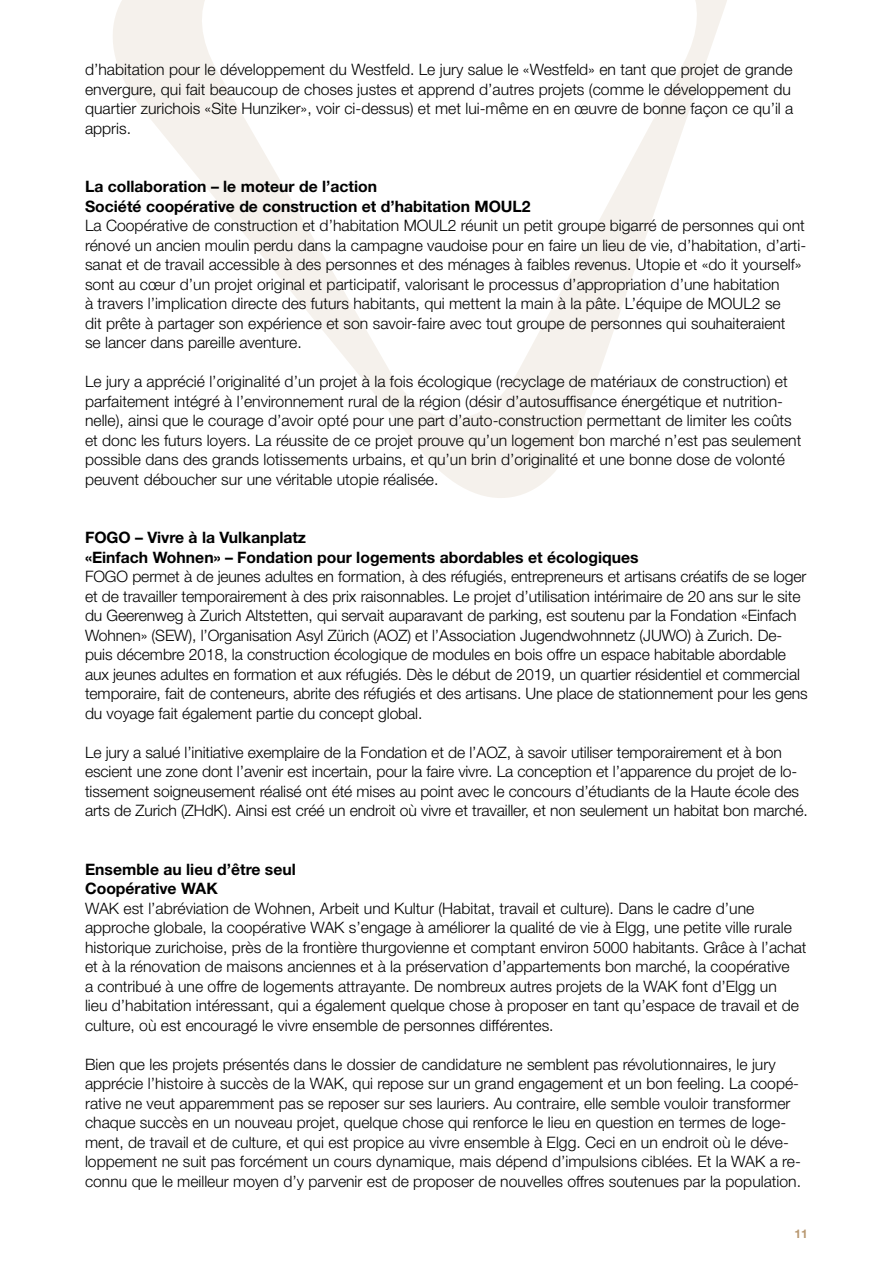
<style>
.page{position:relative;width:893px;height:1263px;background:#fff}
.page>*{position:absolute;margin:0;border:0;box-sizing:border-box;transform-origin:0 0}
.t1{font:300 15.75px/19.5px "Helvetica Neue LT Pro";color:#000}
.t2{font:700 15.75px/19.5px "Helvetica Neue LT Pro";color:#000}
.t3{font:700 12px "Helvetica Neue LT Pro";color:#b99972}
</style>
<div class="page">
<svg style="left:113px;top:0;width:614px;height:498px"></svg>
<p class="t1" style="left:85px;top:59px;width:710px">d’habitation pour le développement du Westfeld. Le jury salue le «Westfeld» en tant que projet de grande envergure, qui fait beaucoup de choses justes et apprend d’autres projets (comme le développement du quartier zurichois «Site Hunziker», voir ci-dessus) et met lui-même en en œuvre de bonne façon ce qu’il a appris.</p>
<p class="t2" style="left:85px;top:176px;width:447px">La collaboration – le moteur de l’action<br>Société coopérative de construction et d’habitation MOUL2</p>
<p class="t1" style="left:85px;top:215px;width:723px">La Coopérative de construction et d’habitation MOUL2 réunit un petit groupe bigarré de personnes qui ont rénové un ancien moulin perdu dans la campagne vaudoise pour en faire un lieu de vie, d’habitation, d’arti&shy;sanat et de travail accessible à des personnes et des ménages à faibles revenus. Utopie et «do it yourself» sont au cœur d’un projet original et participatif, valorisant le processus d’appropriation d’une habitation<br>à travers l’implication directe des futurs habitants, qui mettent la main à la pâte. L’équipe de MOUL2 se<br>dit prête à partager son expérience et son savoir-faire avec tout groupe de personnes qui souhaiteraient<br>se lancer dans pareille aventure.</p>
<p class="t1" style="left:85px;top:371px;width:718px">Le jury a apprécié l’originalité d’un projet à la fois écologique (recyclage de matériaux de construction) et parfaitement intégré à l’environnement rural de la région (désir d’autosuffisance énergétique et nutrition&shy;nelle), ainsi que le courage d’avoir opté pour une part d’auto-construction permettant de limiter les coûts et donc les futurs loyers. La réussite de ce projet prouve qu’un logement bon marché n’est pas seulement possible dans des grands lotissements urbains, et qu’un brin d’originalité et une bonne dose de volonté peuvent déboucher sur une véritable utopie réalisée.</p>
<p class="t2" style="left:85px;top:527px;width:555px">FOGO – Vivre à la Vulkanplatz<br>«Einfach Wohnen» – Fondation pour logements abordables et écologiques</p>
<p class="t1" style="left:85px;top:566px;width:724px">FOGO permet à de jeunes adultes en formation, à des réfugiés, entrepreneurs et artisans créatifs de se loger et de travailler temporairement à des prix raisonnables. Le projet d’utilisation intérimaire de 20 ans sur le site du Geerenweg à Zurich Altstetten, qui servait auparavant de parking, est soutenu par la Fondation «Einfach Wohnen» (SEW), l’Organisation Asyl Zürich (AOZ) et l’Association Jugendwohnnetz (JUWO) à Zurich. De&shy;puis décembre 2018, la construction écologique de modules en bois offre un espace habitable abordable aux jeunes adultes en formation et aux réfugiés. Dès le début de 2019, un quartier résidentiel et commercial temporaire, fait de conteneurs, abrite des réfugiés et des artisans. Une place de stationnement pour les gens du voyage fait également partie du concept global.</p>
<p class="t1" style="left:85px;top:742px;width:724px">Le jury a salué l’initiative exemplaire de la Fondation et de l’AOZ, à savoir utiliser temporairement et à bon escient une zone dont l’avenir est incertain, pour la faire vivre. La conception et l’apparence du projet de lo&shy;tissement soigneusement réalisé ont été mises au point avec le concours d’étudiants de la Haute école des arts de Zurich (ZHdK). Ainsi est créé un endroit où vivre et travailler, et non seulement un habitat bon marché.</p>
<p class="t2" style="left:85px;top:859px;width:212px">Ensemble au lieu d’être seul<br>Coopérative WAK</p>
<p class="t1" style="left:85px;top:898px;width:723px">WAK est l’abréviation de Wohnen, Arbeit und Kultur (Habitat, travail et culture). Dans le cadre d’une approche globale, la coopérative WAK s’engage à améliorer la qualité de vie à Elgg, une petite ville rurale historique zurichoise, près de la frontière thurgovienne et comptant environ 5000 habitants. Grâce à l’achat et à la rénovation de maisons anciennes et à la préservation d’appartements bon marché, la coopérative<br>a contribué à une offre de logements attrayante. De nombreux autres projets de la WAK font d’Elgg un<br>lieu d’habitation intéressant, qui a également quelque chose à proposer en tant qu’espace de travail et de culture, où est encouragé le vivre ensemble de personnes différentes.</p>
<p class="t1" style="left:85px;top:1054px;width:717px">Bien que les projets présentés dans le dossier de candidature ne semblent pas révolutionnaires, le jury apprécie l’histoire à succès de la WAK, qui repose sur un grand engagement et un bon feeling. La coopé&shy;rative ne veut apparemment pas se reposer sur ses lauriers. Au contraire, elle semble vouloir transformer chaque succès en un nouveau projet, quelque chose qui renforce le lieu en question en termes de loge&shy;ment, de travail et de culture, et qui est propice au vivre ensemble à Elgg. Ceci en un endroit où le déve&shy;loppement ne suit pas forcément un cours dynamique, mais dépend d’impulsions ciblées. Et la WAK a re&shy;connu que le meilleur moyen d’y parvenir est de proposer de nouvelles offres soutenues par la population.</p>
<p class="t3" style="left:795px;top:1226px;width:15px">11</p>
</div>
